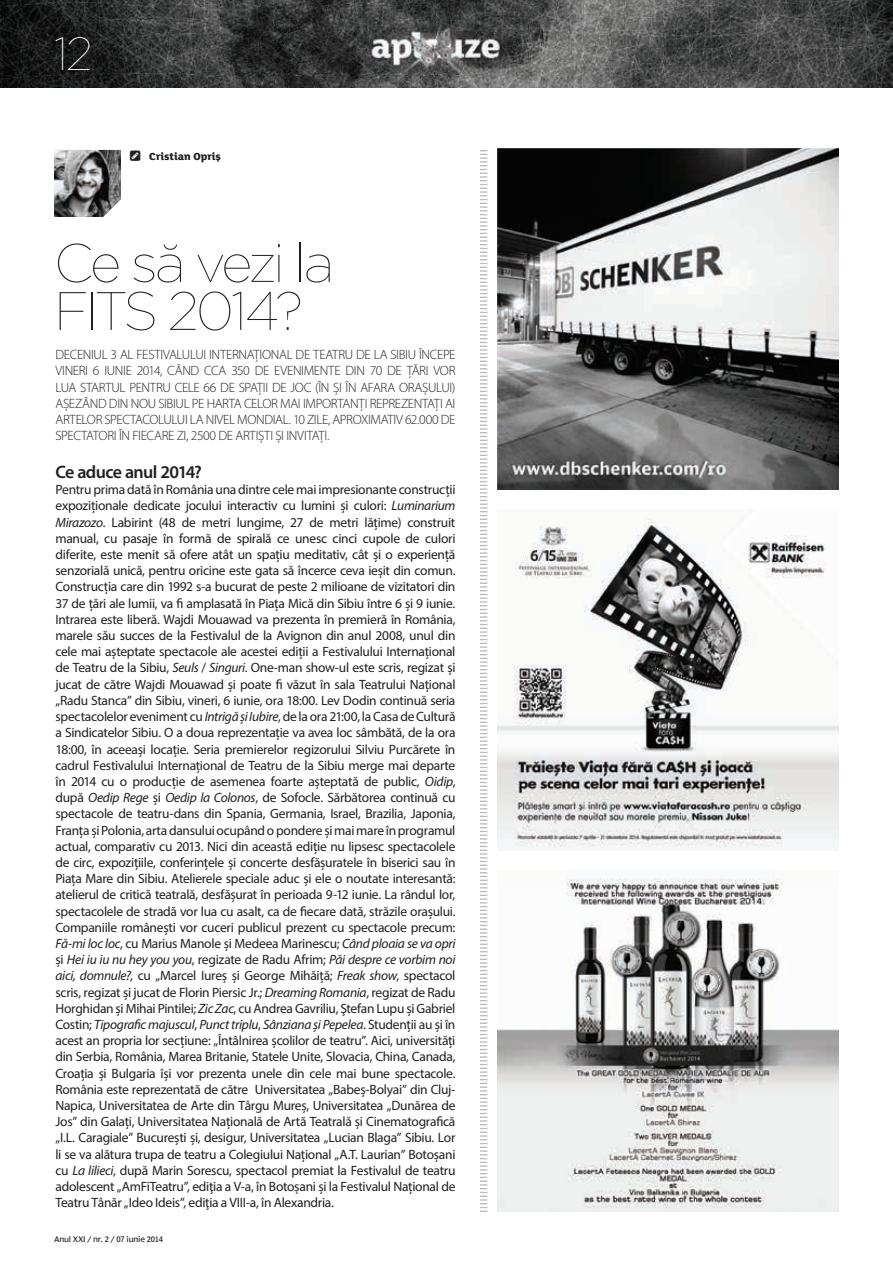
<style>
.page{position:relative;width:893px;height:1263px;background:#fff}
.page>*{position:absolute;margin:0;border:0;box-sizing:border-box;transform-origin:0 0}
.t1{font:100 54px/48px "Gotham";letter-spacing:-.05em;color:#231f20}
.t2{font:100 46.5px "Gotham";color:#fff}
.t3{font:600 18px "Myriad Pro";letter-spacing:-.035em;color:#231f20}
.t4{font:13.5px/16.2px "Myriad Pro";letter-spacing:-.02em;color:#231f20;text-align:justify}
.t5{font:300 13.5px/16.2px "Myriad Pro";letter-spacing:-.025em;color:#231f20;text-align:justify}
.t6{font:800 11.25px "Lola FS";color:#231f20}
.t7{font:7.5px "Poynter Agate Regular One";letter-spacing:-.025em;color:#231f20}
.s1{font-style:italic}
</style>
<div class="page">
<img style="left:0;top:0;width:893px;height:87px">
<img style="left:498px;top:878px;width:341px;height:334px">
<img style="left:498px;top:149px;width:341px;height:341px">
<img style="left:498px;top:518px;width:341px;height:333px">
<svg style="left:480px;top:150px;width:8px;height:1062px"></svg>
<img style="left:54px;top:150px;width:67px;height:67px">
<h2 class="t2" style="left:54px;top:25px;width:40px">12</h2>
<p class="t6" style="left:149px;top:151px;width:73px">Cristian Opriş</p>
<h1 class="t1" style="left:54px;top:237px;width:282px">Ce să vezi la<br>FITS 2014?</h1>
<p class="t5" style="left:55px;top:347px;width:402px">DECENIUL 3 AL FESTIVALULUI INTERNAȚIONAL DE TEATRU DE LA SIBIU ÎNCEPE VINERI 6 IUNIE 2014, CÂND CCA 350 DE EVENIMENTE DIN 70 DE ȚĂRI VOR LUA STARTUL PENTRU CELE 66 DE SPAȚII DE JOC (ÎN ȘI ÎN AFARA ORAȘULUI)<br>AȘEZÂND DIN NOU SIBIUL PE HARTA CELOR MAI IMPORTANȚI REPREZENTAȚI AI ARTELOR SPECTACOLULUI LA NIVEL MONDIAL. 10 ZILE, APROXIMATIV 62.000 DE SPECTATORI ÎN FIECARE ZI, 2500 DE ARTIȘTI ȘI INVITAȚI.</p>
<h3 class="t3" style="left:55px;top:461px;width:148px">Ce aduce anul 2014?</h3>
<p class="t4" style="left:55px;top:481px;width:402px">Pentru prima dată în România una dintre cele mai impresionante construcții expoziționale dedicate jocului interactiv cu lumini și culori: <span class="s1">Luminarium Mirazozo</span>. Labirint (48 de metri lungime, 27 de metri lățime) construit manual, cu pasaje în formă de spirală ce unesc cinci cupole de culori diferite, este menit să ofere atât un spațiu meditativ, cât și o experiență senzorială unică, pentru oricine este gata să încerce ceva ieșit din comun.<br>Construcția care din 1992 s-a bucurat de peste 2 milioane de vizitatori din 37 de țări ale lumii, va fi amplasată în Piața Mică din Sibiu între 6 și 9 iunie.<br>Intrarea este liberă. Wajdi Mouawad va prezenta în premieră în România, marele său succes de la Festivalul de la Avignon din anul 2008, unul din cele mai așteptate spectacole ale acestei ediții a Festivalului Internațional de Teatru de la Sibiu, <span class="s1">Seuls</span> / <span class="s1">Singuri</span>. One-man show-ul este scris, regizat și jucat de către Wajdi Mouawad și poate fi văzut în sala Teatrului Național „Radu Stanca” din Sibiu, vineri, 6 iunie, ora 18:00. Lev Dodin continuă seria spectacolelor eveniment cu <span class="s1">Intrigă și Iubire</span>, de la ora 21:00, la Casa de Cultură a Sindicatelor Sibiu. O a doua reprezentație va avea loc sâmbătă, de la ora 18:00, în aceeași locație. Seria premierelor regizorului Silviu Purcărete în cadrul Festivalului Internațional de Teatru de la Sibiu merge mai departe în 2014 cu o producție de asemenea foarte așteptată de public, <span class="s1">Oidip</span>, după <span class="s1">Oedip Rege</span> și <span class="s1">Oedip la Colonos</span>, de Sofocle. Sărbătorea continuă cu spectacole de teatru-dans din Spania, Germania, Israel, Brazilia, Japonia, Franța și Polonia, arta dansului ocupând o pondere și mai mare în programul actual, comparativ cu 2013. Nici din această ediție nu lipsesc spectacolele de circ, expozițiile, conferințele și concerte desfășuratele în biserici sau în Piața Mare din Sibiu. Atelierele speciale aduc și ele o noutate interesantă: atelierul de critică teatrală, desfășurat în perioada 9-12 iunie. La rândul lor, spectacolele de stradă vor lua cu asalt, ca de fiecare dată, străzile orașului.<br>Companiile românești vor cuceri publicul prezent cu spectacole precum:<br><span class="s1">Fă-mi loc loc</span>, cu Marius Manole și Medeea Marinescu; <span class="s1">Când ploaia se va opri </span>și <span class="s1">Hei iu iu nu hey you you</span>, regizate de Radu Afrim; <span class="s1">Păi despre ce vorbim noi aici, domnule?</span>, cu „Marcel Iureș și George Mihăiță; <span class="s1">Freak show</span>, spectacol scris, regizat și jucat de Florin Piersic Jr.; <span class="s1">Dreaming Romania</span>, regizat de Radu Horghidan și Mihai Pintilei; <span class="s1">Zic Zac</span>, cu Andrea Gavriliu, Ştefan Lupu și Gabriel Costin; <span class="s1">Tipografic majuscul</span>, <span class="s1">Punct triplu</span>, <span class="s1">Sânziana și Pepelea</span>. Studenții au și în acest an propria lor secțiune: „Întâlnirea școlilor de teatru”. Aici, universități din Serbia, România, Marea Britanie, Statele Unite, Slovacia, China, Canada, Croația și Bulgaria își vor prezenta unele din cele mai bune spectacole.<br>România este reprezentată de către Universitatea „Babeș-Bolyai” din Cluj-Napica, Universitatea de Arte din Târgu Mureș, Universitatea „Dunărea de Jos” din Galați, Universitatea Națională de Artă Teatrală și Cinematografică „I.L. Caragiale” București și, desigur, Universitatea „Lucian Blaga” Sibiu. Lor li se va alătura trupa de teatru a Colegiului Național „A.T. Laurian” Botoșani cu <span class="s1">La lilieci</span>, după Marin Sorescu, spectacol premiat la Festivalul de teatru adolescent „AmFiTeatru”, ediţia a V-a, în Botoșani și la Festivalul Național de Teatru Tânăr „Ideo Ideis”, ediţia a VIII-a, în Alexandria.</p>
<p class="t7" style="left:54px;top:1235px;width:111px">Anul XXI / nr. 2 / 07 iunie 2014</p>
</div>
